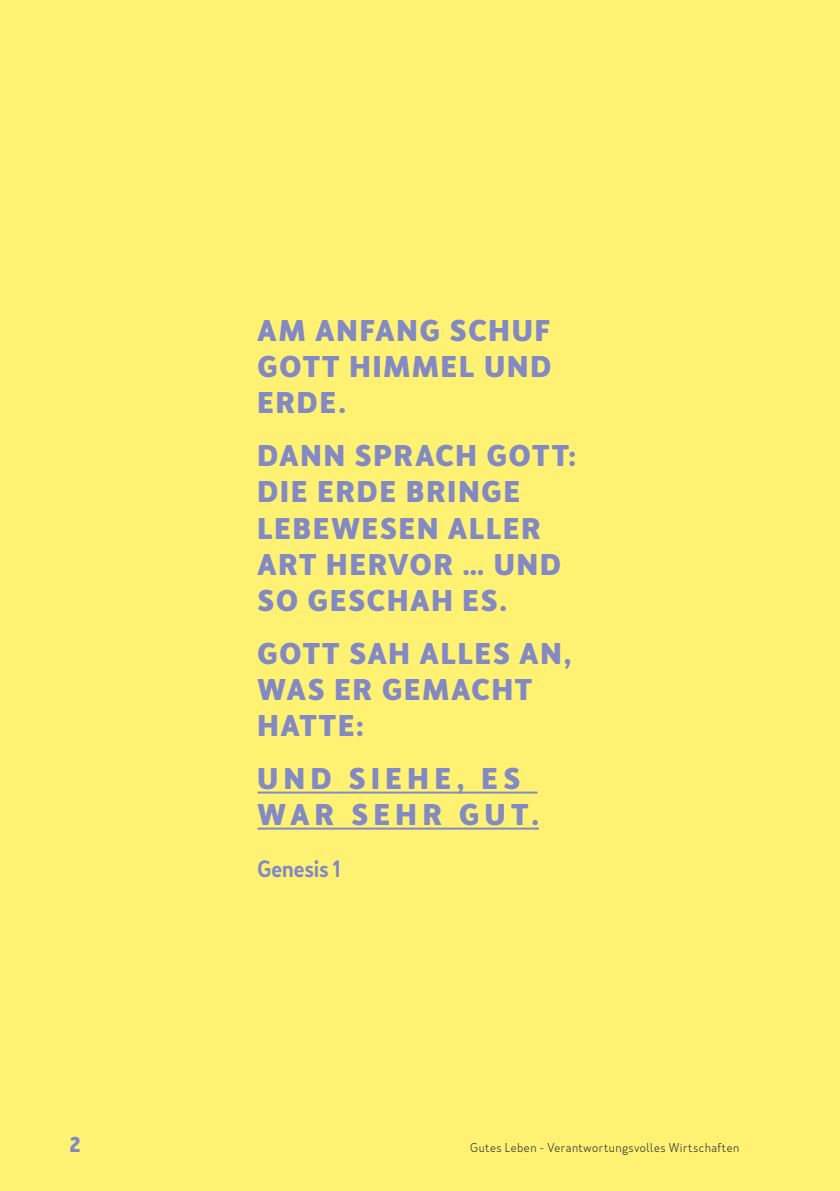
<style>
.page{position:relative;width:840px;height:1191px;background:#fff}
.page>*{position:absolute;margin:0;border:0;box-sizing:border-box;transform-origin:0 0}
.t1{font:700 28px/36px "Merlo Neue";letter-spacing:.07em;color:#8389c3}
.t2{font:700 28px/36px "Merlo Neue";letter-spacing:.2em;color:#8389c3}
.t3{font:600 22px "Merlo Neue";color:#8389c3;scale:.9 1}
.t4{font:700 20px "Merlo Neue";color:#8389c3}
.t5{font:300 12px "Merlo Neue";letter-spacing:.035em;color:#3c3c3a}
</style>
<div class="page">
<div style="left:0;top:0;width:839px;height:1191px;background:#fff273"></div>
<hr style="left:257px;top:791px;width:280px;height:2px;background:#8389c3">
<hr style="left:257px;top:827px;width:281px;height:2px;background:#8389c3">
<p class="t1" style="left:257px;top:314px;width:295px;text-align:justify">AM ANFANG SCHUF GOTT HIMMEL UND ERDE.</p>
<p class="t1" style="left:257px;top:439px;width:319px">DANN SPRACH GOTT:<br>DIE ERDE BRINGE<br>LEBEWESEN ALLER<br>ART HERVOR … UND<br>SO GESCHAH ES.</p>
<p class="t1" style="left:257px;top:636px;width:315px">GOTT SAH ALLES AN,<br>WAS ER GEMACHT<br>HATTE:</p>
<p class="t2" style="left:257px;top:761px;width:283px">UND SIEHE, ES<br>WAR SEHR GUT.</p>
<p class="t3" style="left:257px;top:854px;width:94px">Genesis 1</p>
<p class="t4" style="left:70px;top:1131px;width:12px">2</p>
<p class="t5" style="left:470px;top:1140px;width:270px">Gutes Leben - Verantwortungsvolles Wirtschaften</p>
</div>
